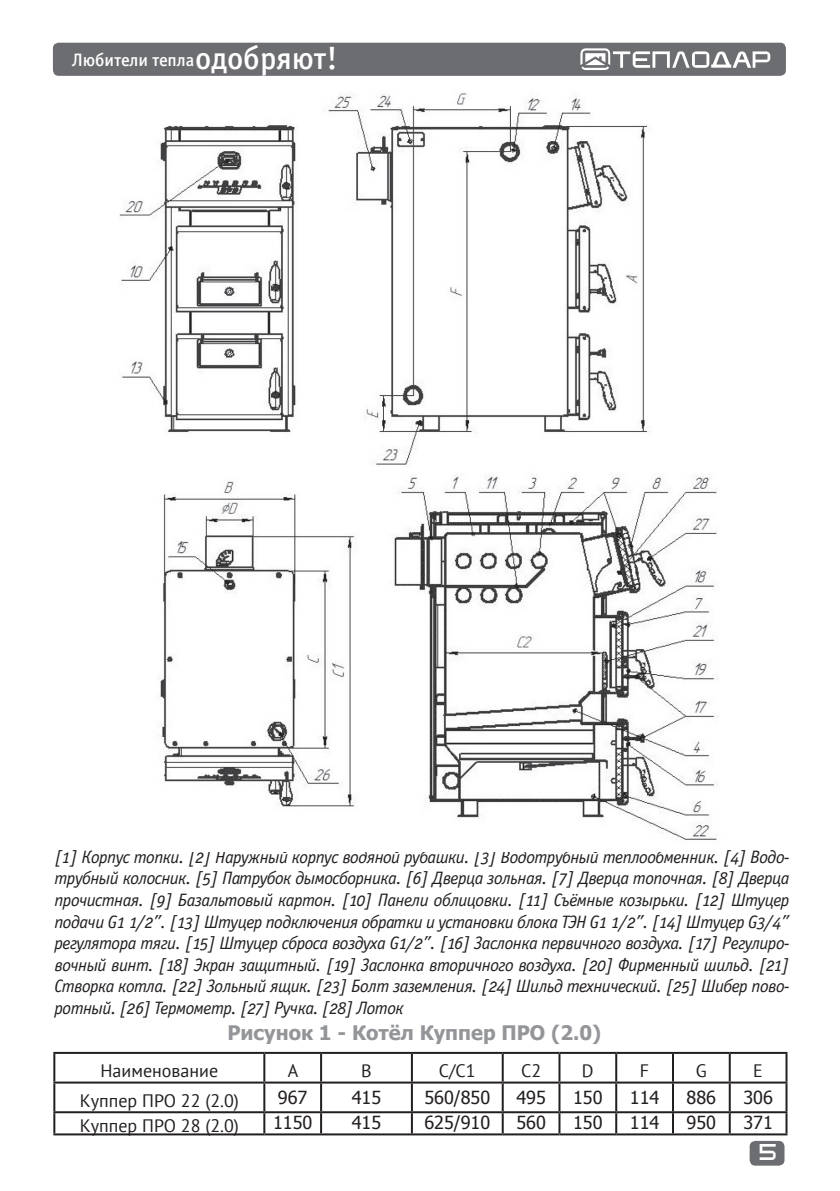
<style>
.page{position:relative;width:840px;height:1191px;background:#fff}
.page>*{position:absolute;margin:0;border:0;box-sizing:border-box;transform-origin:0 0}
.t1{font:700 20px "Tahoma";color:#939598}
.t2{font:italic 18px/21.6px "Officina Sans Book OSC";letter-spacing:-.03em;color:#231f20;text-align:justify}
.t3{font:18px "Tahoma";color:#231f20}
.t4{font:18px "PT Sans";color:#231f20}
.t5{font:18px "Officina Sans Medium C";letter-spacing:-.005em;color:#fff}
.t6{font:16px "teplodar";color:#fff}
.s1{font-size:32px}
</style>
<div class="page">
<div style="left:749px;top:1140px;width:35px;height:25px;background:#6c6d70;border-radius:6px"></div>
<div style="left:53px;top:43px;width:732px;height:33px;background:#6c6d70;border-radius:6px"></div>
<svg style="left:580px;top:48px;width:189px;height:22px"></svg>
<hr style="left:53px;top:1052px;width:211px;height:2px;background:#231f20">
<hr style="left:53px;top:1054px;width:2px;height:27px;background:#231f20">
<hr style="left:264px;top:1052px;width:57px;height:2px;background:#231f20">
<hr style="left:263px;top:1054px;width:2px;height:27px;background:#231f20">
<hr style="left:321px;top:1052px;width:90px;height:2px;background:#231f20">
<hr style="left:320px;top:1054px;width:2px;height:27px;background:#231f20">
<hr style="left:411px;top:1052px;width:91px;height:2px;background:#231f20">
<hr style="left:410px;top:1054px;width:2px;height:27px;background:#231f20">
<hr style="left:502px;top:1052px;width:57px;height:2px;background:#231f20">
<hr style="left:501px;top:1054px;width:2px;height:27px;background:#231f20">
<hr style="left:559px;top:1052px;width:57px;height:2px;background:#231f20">
<hr style="left:558px;top:1054px;width:2px;height:27px;background:#231f20">
<hr style="left:616px;top:1052px;width:56px;height:2px;background:#231f20">
<hr style="left:615px;top:1054px;width:2px;height:27px;background:#231f20">
<hr style="left:672px;top:1052px;width:57px;height:2px;background:#231f20">
<hr style="left:671px;top:1054px;width:2px;height:27px;background:#231f20">
<hr style="left:729px;top:1052px;width:58px;height:2px;background:#231f20">
<hr style="left:728px;top:1054px;width:2px;height:27px;background:#231f20">
<hr style="left:785px;top:1054px;width:2px;height:27px;background:#231f20">
<hr style="left:53px;top:1081px;width:211px;height:2px;background:#231f20">
<hr style="left:53px;top:1083px;width:2px;height:28px;background:#231f20">
<hr style="left:264px;top:1081px;width:57px;height:2px;background:#231f20">
<hr style="left:263px;top:1083px;width:2px;height:28px;background:#231f20">
<hr style="left:321px;top:1081px;width:90px;height:2px;background:#231f20">
<hr style="left:320px;top:1083px;width:2px;height:28px;background:#231f20">
<hr style="left:411px;top:1081px;width:91px;height:2px;background:#231f20">
<hr style="left:410px;top:1083px;width:2px;height:28px;background:#231f20">
<hr style="left:502px;top:1081px;width:57px;height:2px;background:#231f20">
<hr style="left:501px;top:1083px;width:2px;height:28px;background:#231f20">
<hr style="left:559px;top:1081px;width:57px;height:2px;background:#231f20">
<hr style="left:558px;top:1083px;width:2px;height:28px;background:#231f20">
<hr style="left:616px;top:1081px;width:56px;height:2px;background:#231f20">
<hr style="left:615px;top:1083px;width:2px;height:28px;background:#231f20">
<hr style="left:672px;top:1081px;width:57px;height:2px;background:#231f20">
<hr style="left:671px;top:1083px;width:2px;height:28px;background:#231f20">
<hr style="left:729px;top:1081px;width:58px;height:2px;background:#231f20">
<hr style="left:728px;top:1083px;width:2px;height:28px;background:#231f20">
<hr style="left:785px;top:1083px;width:2px;height:28px;background:#231f20">
<hr style="left:53px;top:1111px;width:211px;height:2px;background:#231f20">
<hr style="left:53px;top:1113px;width:2px;height:20px;background:#231f20">
<hr style="left:264px;top:1111px;width:57px;height:2px;background:#231f20">
<hr style="left:263px;top:1113px;width:2px;height:20px;background:#231f20">
<hr style="left:321px;top:1111px;width:90px;height:2px;background:#231f20">
<hr style="left:320px;top:1113px;width:2px;height:20px;background:#231f20">
<hr style="left:411px;top:1111px;width:91px;height:2px;background:#231f20">
<hr style="left:410px;top:1113px;width:2px;height:20px;background:#231f20">
<hr style="left:502px;top:1111px;width:57px;height:2px;background:#231f20">
<hr style="left:501px;top:1113px;width:2px;height:20px;background:#231f20">
<hr style="left:559px;top:1111px;width:57px;height:2px;background:#231f20">
<hr style="left:558px;top:1113px;width:2px;height:20px;background:#231f20">
<hr style="left:616px;top:1111px;width:56px;height:2px;background:#231f20">
<hr style="left:615px;top:1113px;width:2px;height:20px;background:#231f20">
<hr style="left:672px;top:1111px;width:57px;height:2px;background:#231f20">
<hr style="left:671px;top:1113px;width:2px;height:20px;background:#231f20">
<hr style="left:729px;top:1111px;width:58px;height:2px;background:#231f20">
<hr style="left:728px;top:1113px;width:2px;height:20px;background:#231f20">
<hr style="left:785px;top:1113px;width:2px;height:20px;background:#231f20">
<hr style="left:53px;top:1133px;width:211px;height:2px;background:#231f20">
<hr style="left:264px;top:1133px;width:57px;height:2px;background:#231f20">
<hr style="left:321px;top:1133px;width:90px;height:2px;background:#231f20">
<hr style="left:411px;top:1133px;width:91px;height:2px;background:#231f20">
<hr style="left:502px;top:1133px;width:57px;height:2px;background:#231f20">
<hr style="left:559px;top:1133px;width:57px;height:2px;background:#231f20">
<hr style="left:616px;top:1133px;width:56px;height:2px;background:#231f20">
<hr style="left:672px;top:1133px;width:57px;height:2px;background:#231f20">
<hr style="left:729px;top:1133px;width:58px;height:2px;background:#231f20">
<img style="left:119px;top:93px;width:599px;height:747px">
<p class="t5" style="left:72px;top:50px;width:267px">Любители тепла<span class="s1">одобряют!</span></p>
<p class="t2" style="left:54px;top:846px;width:736px">[1] Корпус топки. [2] Наружный корпус водяной рубашки. [3] Водотрубный теплообменник. [4] Водо&shy;трубный колосник. [5] Патрубок дымосборника. [6] Дверца зольная. [7] Дверца топочная. [8] Дверца прочистная. [9] Базальтовый картон. [10] Панели облицовки. [11] Съёмные козырьки. [12] Штуцер подачи G1 1/2”. [13] Штуцер подключения обратки и установки блока ТЭН G1 1/2”. [14] Штуцер G3/4” регулятора тяги. [15] Штуцер сброса воздуха G1/2”. [16] Заслонка первичного воздуха. [17] Регулиро&shy;вочный винт. [18] Экран защитный. [19] Заслонка вторичного воздуха. [20] Фирменный шильд. [21] Створка котла. [22] Зольный ящик. [23] Болт заземления. [24] Шильд технический. [25] Шибер пово&shy;ротный. [26] Термометр. [27] Ручка. [28] Лоток</p>
<p class="t1" style="left:227px;top:1019px;width:375px">Рисунок 1 - Котёл Куппер ПРО (2.0)</p>
<p class="t4" style="left:100px;top:1059px;width:119px">Наименование</p>
<p class="t4" style="left:288px;top:1059px;width:12px">A</p>
<p class="t4" style="left:361px;top:1059px;width:12px">B</p>
<p class="t4" style="left:438px;top:1059px;width:38px">C/C1</p>
<p class="t4" style="left:520px;top:1059px;width:22px">C2</p>
<p class="t4" style="left:581px;top:1059px;width:13px">D</p>
<p class="t4" style="left:639px;top:1059px;width:11px">F</p>
<p class="t4" style="left:695px;top:1059px;width:13px">G</p>
<p class="t4" style="left:752px;top:1059px;width:11px">E</p>
<p class="t4" style="left:80px;top:1088px;width:161px">Куппер ПРО 22 (2.0)</p>
<p class="t3" style="left:278px;top:1085px;width:31px">967</p>
<p class="t3" style="left:351px;top:1085px;width:31px">415</p>
<p class="t3" style="left:424px;top:1085px;width:67px">560/850</p>
<p class="t3" style="left:516px;top:1085px;width:31px">495</p>
<p class="t3" style="left:572px;top:1085px;width:31px">150</p>
<p class="t3" style="left:629px;top:1085px;width:31px">114</p>
<p class="t3" style="left:686px;top:1085px;width:31px">886</p>
<p class="t3" style="left:743px;top:1085px;width:31px">306</p>
<p class="t4" style="left:80px;top:1113px;width:161px">Куппер ПРО 28 (2.0)</p>
<p class="t3" style="left:273px;top:1110px;width:41px">1150</p>
<p class="t3" style="left:351px;top:1110px;width:31px">415</p>
<p class="t3" style="left:424px;top:1110px;width:67px">625/910</p>
<p class="t3" style="left:516px;top:1110px;width:31px">560</p>
<p class="t3" style="left:572px;top:1110px;width:31px">150</p>
<p class="t3" style="left:629px;top:1110px;width:31px">114</p>
<p class="t3" style="left:686px;top:1110px;width:31px">950</p>
<p class="t3" style="left:743px;top:1110px;width:31px">371</p>
<p class="t6" style="left:759px;top:1145px;width:18px">5</p>
</div>
